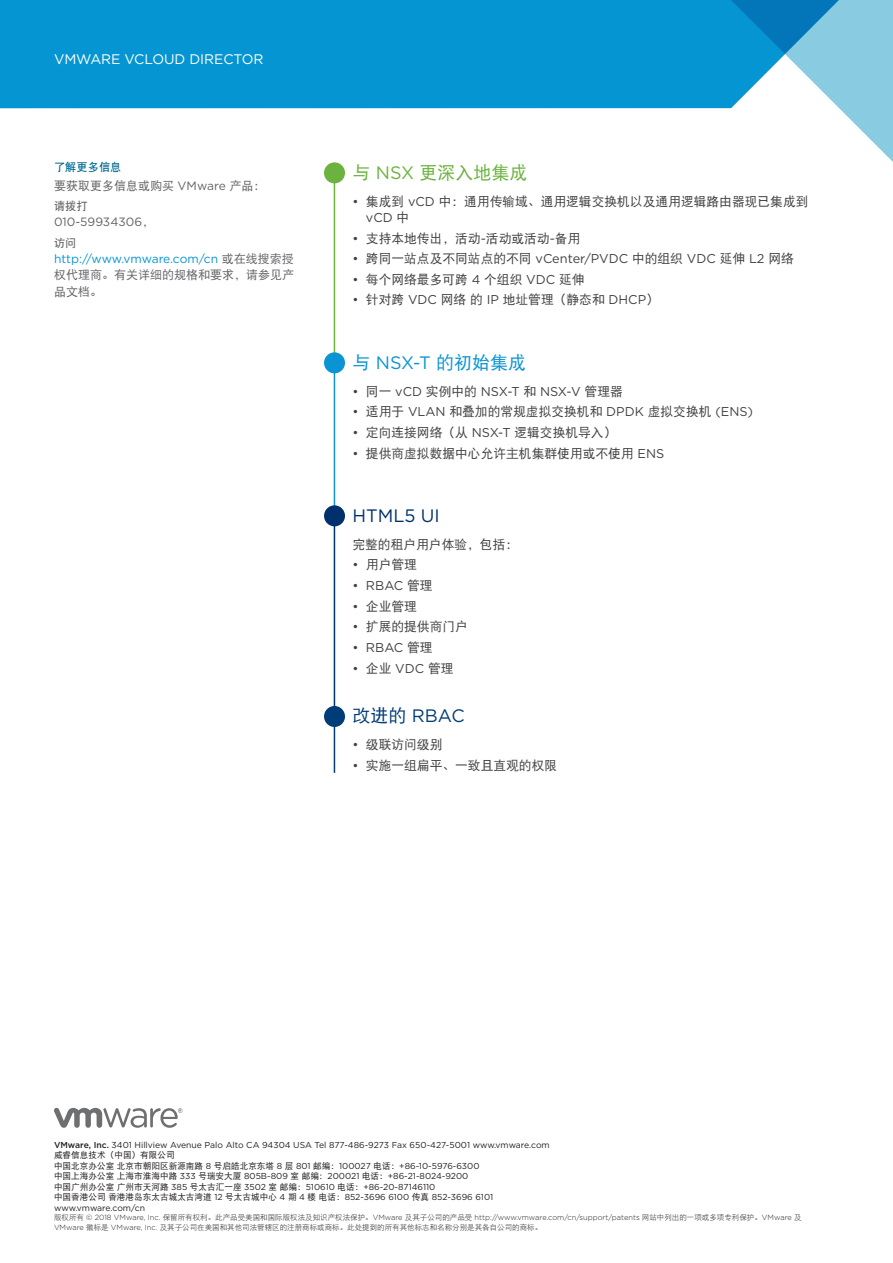
<style>
.page{position:relative;width:893px;height:1263px;background:#fff}
.page>*{position:absolute;margin:0;border:0;box-sizing:border-box;transform-origin:0 0}
.t1{font:18px "DF Hei W5";color:#0b94d3}
.t2{font:18px "DF Hei W5";color:#6bb33e}
.t3{font:18px "Gotham";color:#00316c}
.t4{font:18px "Gotham";color:#003c78}
.t5{font:13.8px "Gotham";letter-spacing:-.005em;color:#fff}
.t6{font:12.75px "DF Hei W5";color:#414142}
.t7{font:12.75px "Gotham";color:#414142}
.t8{font:12px/16.2px "DF Hei W5";color:#636466}
.t9{font:12px "Gotham";color:#0695d3}
.t10{font:12px "Gotham";color:#636466}
.t11{font:11.25px "DF Hei W7";color:#006b92}
.t12{font:11.25px "DF Hei W7";color:#636466}
.t13{font:8.7px/10.5px "Gotham";color:#231f20}
.t14{font:8.7px/10.5px "DF Hei W5";color:#231f20}
.t15{font:300 7.5px "Gotham";color:#231f20}
.t16{font:7.5px "DF Hei W3";color:#231f20}
.s1{font-family:"Gotham"}
.s2{font-family:"DF Hei W5"}
.s3{font-family:"DF Hei W5";color:#636466}
.s4{font-weight:500}
.s5{font-family:"DF Hei W3";font-weight:400}
.s6{font-family:"Gotham";font-weight:300}
</style>
<div class="page">
<div style="left:0;top:0;width:718px;height:108px;background:#0695d3"></div>
<svg style="left:718px;top:0;width:175px;height:162px"></svg>
<svg style="left:54px;top:1107px;width:128px;height:21px"></svg>
<hr style="left:334px;top:169px;width:1px;height:190px;background:#6bb33e">
<hr style="left:334px;top:360px;width:1px;height:149px;background:#0b94d3">
<div style="left:324px;top:162px;width:21px;height:21px;background:#6bb33e;border-radius:50%"></div>
<div style="left:324px;top:352px;width:21px;height:21px;background:#0b94d3;border-radius:50%"></div>
<hr style="left:334px;top:515px;width:1px;height:201px;background:#00316c">
<hr style="left:334px;top:716px;width:1px;height:57px;background:#003c78">
<div style="left:324px;top:505px;width:21px;height:21px;background:#00316c;border-radius:50%"></div>
<div style="left:324px;top:706px;width:21px;height:21px;background:#003c78;border-radius:50%"></div>
<p class="t5" style="left:54px;top:51px;width:211px">VMWARE VCLOUD DIRECTOR</p>
<p class="t11" style="left:54px;top:161px;width:69px">了解更多信息</p>
<p class="t8" style="left:54px;top:177px;width:213px">要获取更多信息或购买 <span class="s1">VMware</span> 产品：</p>
<p class="t12" style="left:54px;top:201px;width:35px">请拨打</p>
<p class="t10" style="left:54px;top:215px;width:102px">010-59934306<span class="s2">，</span></p>
<p class="t12" style="left:54px;top:237px;width:24px">访问</p>
<p class="t9" style="left:54px;top:251px;width:241px">http://www.vmware.com/cn <span class="s3">或在线搜索授</span></p>
<p class="t8" style="left:54px;top:267px;width:241px">权代理商。有关详细的规格和要求，请参见产品文档。</p>
<h1 class="t2" style="left:352px;top:163px;width:177px">与 <span class="s1">NSX</span> 更深入地集成</h1>
<p class="t6" style="left:352px;top:195px;width:458px"><span class="s1">•</span> 集成到 <span class="s1">vCD</span> 中：通用传输域、通用逻辑交换机以及通用逻辑路由器现已集成到</p>
<p class="t7" style="left:366px;top:209px;width:45px">vCD <span class="s2">中</span></p>
<p class="t6" style="left:352px;top:232px;width:229px"><span class="s1">•</span> 支持本地传出，活动<span class="s1">-</span>活动或活动<span class="s1">-</span>备用</p>
<p class="t6" style="left:352px;top:252px;width:443px"><span class="s1">•</span> 跨同一站点及不同站点的不同 <span class="s1">vCenter/PVDC</span> 中的组织 <span class="s1">VDC</span> 延伸 <span class="s1">L2</span> 网络</p>
<p class="t6" style="left:352px;top:273px;width:234px"><span class="s1">•</span> 每个网络最多可跨 <span class="s1">4</span> 个组织 <span class="s1">VDC</span> 延伸</p>
<p class="t6" style="left:352px;top:293px;width:308px"><span class="s1">•</span> 针对跨 <span class="s1">VDC</span> 网络的 <span class="s1">IP</span> 地址管理（静态和 <span class="s1">DHCP</span>）</p>
<h1 class="t1" style="left:352px;top:353px;width:175px">与 <span class="s1">NSX-T</span> 的初始集成</h1>
<p class="t7" style="left:352px;top:383px;width:272px">• <span class="s2">同一</span> vCD <span class="s2">实例中的</span> NSX-T <span class="s2">和</span> NSX-V <span class="s2">管理器</span></p>
<p class="t6" style="left:352px;top:405px;width:402px"><span class="s1">•</span> 适用于 <span class="s1">VLAN</span> 和叠加的常规虚拟交换机和 <span class="s1">DPDK</span> 虚拟交换机 <span class="s1">(ENS)</span></p>
<p class="t6" style="left:352px;top:426px;width:265px"><span class="s1">•</span> 定向连接网络（从 <span class="s1">NSX-T</span> 逻辑交换机导入）</p>
<p class="t6" style="left:352px;top:447px;width:313px"><span class="s1">•</span> 提供商虚拟数据中心允许主机集群使用或不使用 <span class="s1">ENS</span></p>
<h1 class="t3" style="left:352px;top:504px;width:89px">HTML5 UI</h1>
<p class="t6" style="left:352px;top:538px;width:167px">完整的租户用户体验，包括：</p>
<p class="t6" style="left:352px;top:558px;width:66px"><span class="s1">•</span> 用户管理</p>
<p class="t7" style="left:352px;top:577px;width:82px">• RBAC <span class="s2">管理</span></p>
<p class="t6" style="left:352px;top:600px;width:66px"><span class="s1">•</span> 企业管理</p>
<p class="t6" style="left:352px;top:620px;width:117px"><span class="s1">•</span> 扩展的提供商门户</p>
<p class="t7" style="left:352px;top:639px;width:82px">• RBAC <span class="s2">管理</span></p>
<p class="t7" style="left:352px;top:660px;width:103px">• <span class="s2">企业</span> VDC <span class="s2">管理</span></p>
<h1 class="t4" style="left:352px;top:704px;width:114px"><span class="s2">改进的</span> RBAC</h1>
<p class="t6" style="left:352px;top:738px;width:92px"><span class="s1">•</span> 级联访问级别</p>
<p class="t6" style="left:352px;top:759px;width:206px"><span class="s1">•</span> 实施一组扁平、一致且直观的权限</p>
<p class="t13" style="left:54px;top:1139px;width:497px"><span class="s4">VMware, Inc.</span> 3401 Hillview Avenue Palo Alto CA 94304 USA Tel 877-486-9273 Fax 650-427-5001 www.vmware.com</p>
<p class="t14" style="left:54px;top:1150px;width:427px">威睿信息技术（中国）有限公司<br>中国北京办公室北京市朝阳区新源南路 <span class="s1">8</span> 号启皓北京东塔 <span class="s1">8</span> 层 <span class="s1">801</span> 邮编：<span class="s1">100027</span> 电话：<span class="s1">+86-10-5976-6300</span></p>
<p class="t13" style="left:54px;top:1171px;width:416px"><span class="s2">中国上海办公室上海市淮海中路</span> 333 <span class="s2">号瑞安大厦</span> 805B-809 <span class="s2">室邮编：</span>200021 <span class="s2">电话：</span>+86-21-8024-9200<span class="s2">中国广州办公室广州市天河路</span> 385 <span class="s2">号太古汇一座</span> 3502 <span class="s2">室邮编：</span>510610 <span class="s2">电话：</span>+86-20-87146110</p>
<p class="t14" style="left:54px;top:1192px;width:441px">中国香港公司香港港岛东太古城太古湾道 <span class="s1">12</span> 号太古城中心 <span class="s1">4</span> 期 <span class="s1">4</span> 楼电话：<span class="s1">852-3696 6100</span> 传真 <span class="s1">852-3696 6101</span></p>
<p class="t13" style="left:54px;top:1202px;width:93px">www.vmware.com/cn</p>
<p class="t15" style="left:54px;top:1213px;width:749px"><span class="s5">版权所有</span> © 2018 VMware, Inc. <span class="s5">保留所有权利。此产品受美国和国际版权法及知识产权法保护。</span>VMware <span class="s5">及其子公司的产品受</span> http://www.vmware.com/cn/support/patents <span class="s5">网站中列出的一项或多项专利保护。</span>VMware <span class="s5">及</span></p>
<p class="t16" style="left:54px;top:1224px;width:490px"><span class="s6">VMware</span> 徽标是 <span class="s6">VMware, Inc.</span> 及其子公司在美国和其他司法管辖区的注册商标或商标。此处提到的所有其他标志和名称分别是其各自公司的商标。</p>
</div>
